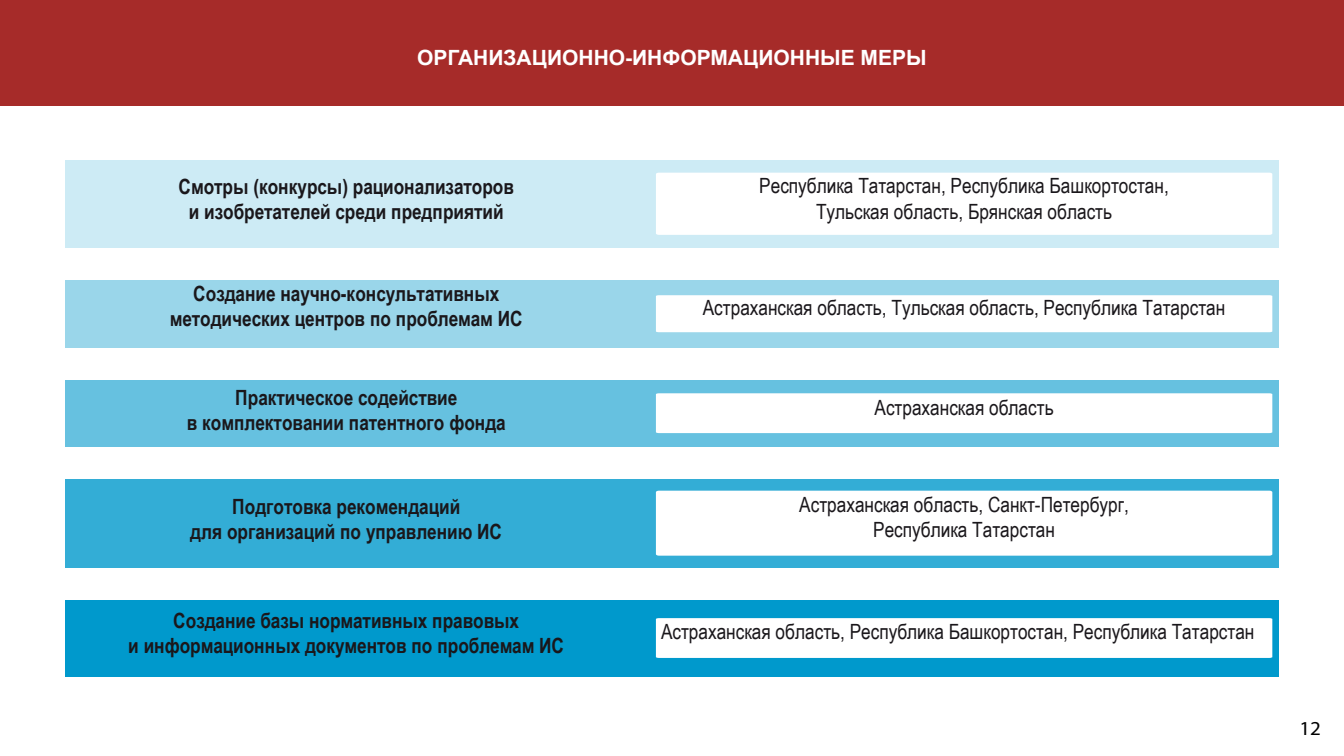
<style>
.page{position:relative;width:1344px;height:756px;background:#fff}
.page>*{position:absolute;margin:0;border:0;box-sizing:border-box;transform-origin:0 0}
.t1{font:700 21px/25.2px "Arial Narrow";color:#1a171b;text-align:center}
.t2{font:21px/25.2px "Arial Narrow";color:#1a171b;text-align:center}
.t3{font:700 21px "Arial";color:#fff}
.t4{font:19.81px "Myriad Pro";color:#000;scale:1.06 1}
</style>
<div class="page">
<div style="left:65px;top:280px;width:1213px;height:68px;background:#9ad6ea"></div>
<div style="left:656px;top:295px;width:616px;height:37px;background:#fff"></div>
<div style="left:65px;top:479px;width:1213px;height:88px;background:#33add6"></div>
<div style="left:656px;top:491px;width:616px;height:65px;background:#fff"></div>
<div style="left:65px;top:380px;width:1213px;height:66px;background:#66c1e0"></div>
<div style="left:656px;top:393px;width:616px;height:40px;background:#fff"></div>
<div style="left:65px;top:160px;width:1213px;height:87px;background:#cdebf5"></div>
<div style="left:656px;top:173px;width:616px;height:62px;background:#fff"></div>
<div style="left:65px;top:600px;width:1213px;height:76px;background:#09c"></div>
<div style="left:656px;top:618px;width:616px;height:40px;background:#fff"></div>
<div style="left:0;top:0;width:1344px;height:106px;background:#a62b29"></div>
<p class="t3" style="left:417px;top:44px;width:511px">ОРГАНИЗАЦИОННО-ИНФОРМАЦИОННЫЕ МЕРЫ</p>
<p class="t1" style="left:179px;top:173px;width:337px">Смотры (конкурсы) рационализаторов и изобретателей среди предприятий</p>
<p class="t1" style="left:170px;top:280px;width:354px">Создание научно-консультативных методических центров по проблемам ИС</p>
<p class="t1" style="left:187px;top:384px;width:320px">Практическое содействие<br>в комплектовании патентного фонда</p>
<p class="t1" style="left:190px;top:492px;width:313px">Подготовка рекомендаций<br>для организаций по управлению ИС</p>
<p class="t1" style="left:128px;top:607px;width:437px">Создание базы нормативных правовых<br>и информационных документов по проблемам ИС</p>
<p class="t2" style="left:759px;top:173px;width:411px">Республика Татарстан, Республика Башкортостан,<br>Тульская область, Брянская область</p>
<p class="t2" style="left:703px;top:294px;width:524px">Астраханская область, Тульская область, Республика Татарстан</p>
<p class="t2" style="left:874px;top:394px;width:181px">Астраханская область</p>
<p class="t2" style="left:799px;top:491px;width:331px">Астраханская область, Санкт-Петербург,<br>Республика Татарстан</p>
<p class="t2" style="left:661px;top:618px;width:595px">Астраханская область, Республика Башкортостан, Республика Татарстан</p>
<p class="t4" style="left:1299px;top:716px;width:22px">12</p>
</div>
